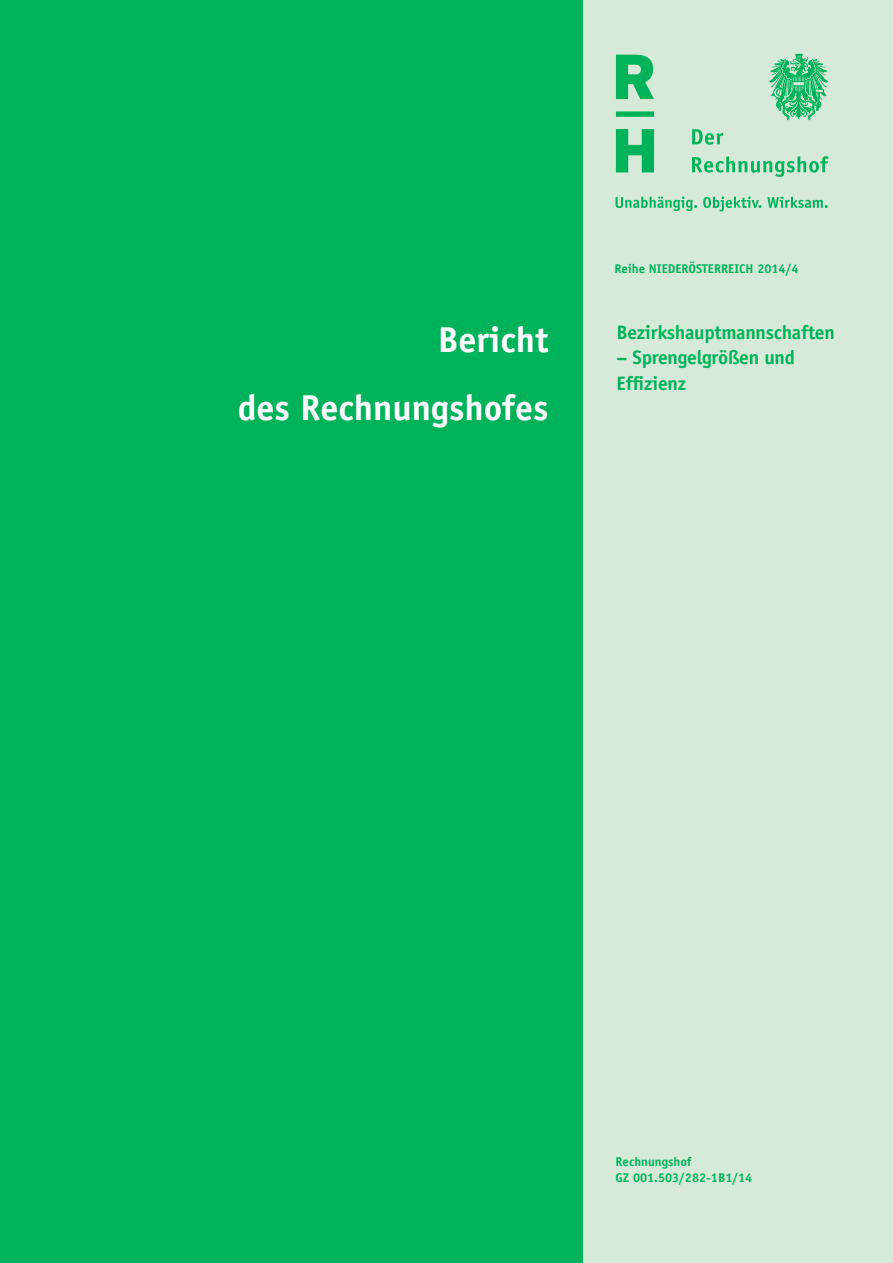
<style>
.page{position:relative;width:893px;height:1263px;background:#fff}
.page>*{position:absolute;margin:0;border:0;box-sizing:border-box;transform-origin:0 0}
.t1{font:700 36px/68.1px "Officina Sans";color:#fff;text-align:right}
.t2{font:700 19.5px/25.5px "Officina Sans";letter-spacing:-.015em;color:#00b25a}
.t3{font:700 12.75px/15.8px "Officina Sans";color:#00b25a}
</style>
<div class="page">
<div style="left:583px;top:0;width:310px;height:1263px;background:#d5ebd7"></div>
<div style="left:0;top:0;width:582px;height:1263px;background:#00b25a"></div>
<svg style="left:616px;top:55px;width:38px;height:117px"></svg>
<svg style="left:769px;top:54px;width:59px;height:67px"></svg>
<svg style="left:692px;top:156px;width:136px;height:21px"></svg>
<svg style="left:692px;top:129px;width:31px;height:16px"></svg>
<svg style="left:615px;top:196px;width:82px;height:15px"></svg>
<svg style="left:703px;top:196px;width:58px;height:15px"></svg>
<svg style="left:767px;top:196px;width:61px;height:12px"></svg>
<p class="t3" style="left:614px;top:262px;width:185px">Reihe NIEDERÖSTERREICH 2014/4</p>
<h1 class="t1" style="left:238px;top:308px;width:312px">Bericht<br>des Rechnungshofes</h1>
<h2 class="t2" style="left:616px;top:321px;width:220px">Bezirkshauptmannschaften</h2>
<h2 class="t2" style="left:616px;top:346px;width:180px">– Sprengelgrößen und<br>Effizienz</h2>
<p class="t3" style="left:615px;top:1155px;width:138px">Rechnungshof<br>GZ 001.503/282-1B1/14</p>
</div>
